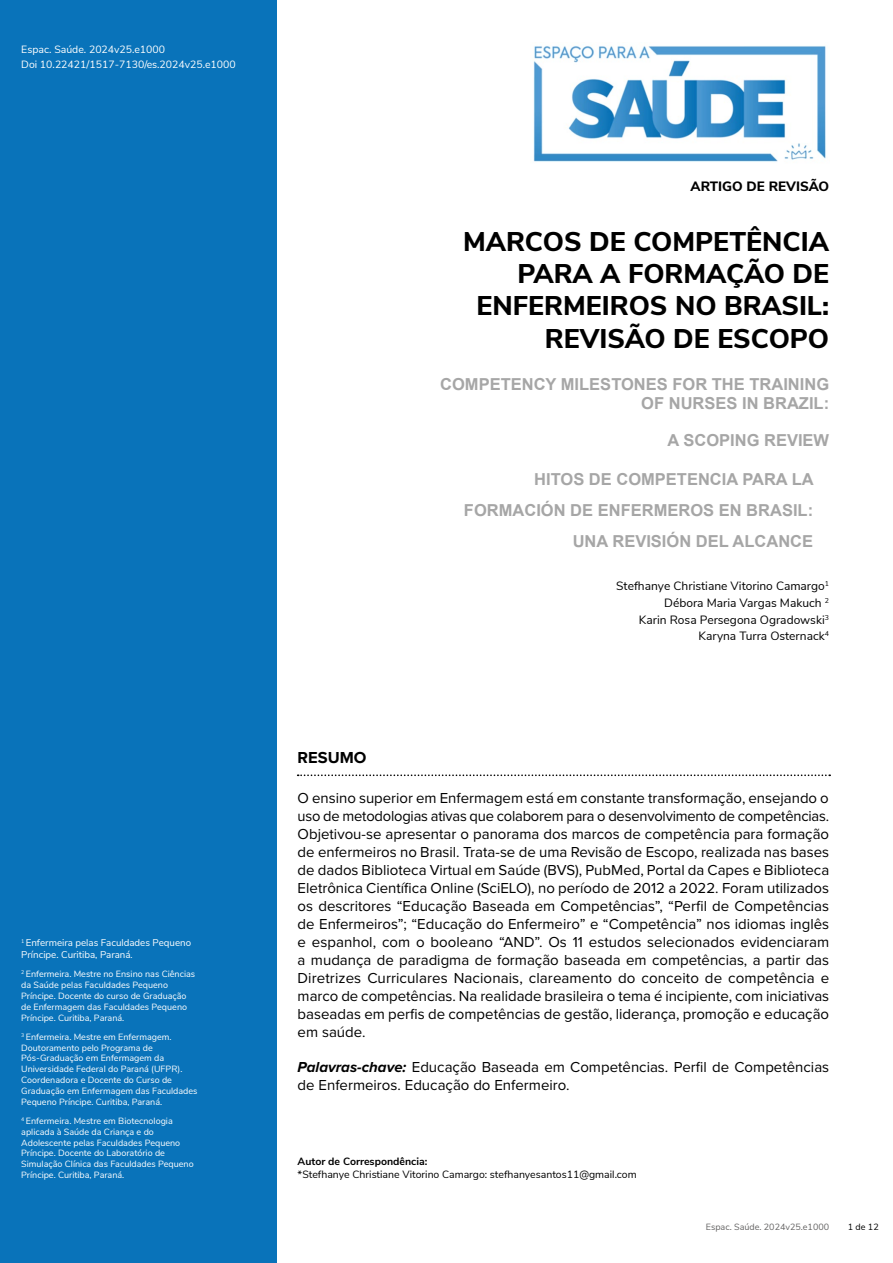
<style>
.page{position:relative;width:893px;height:1263px;background:#fff}
.page>*{position:absolute;margin:0;border:0;box-sizing:border-box;transform-origin:0 0}
.t1{font:800 27px/32.4px "Nunito Sans";color:#000;text-align:right}
.t2{font:700 16.5px/31.3px "Arial";color:#a6a6a6;text-align:right}
.t3{font:700 16.5px "Proxima Nova";color:#000}
.t4{font:15px/18px "Proxima Nova";color:#000;text-align:justify}
.t5{font:800 13.5px "Nunito Sans";color:#000}
.t6{font:12px/16.5px "Nunito Sans";color:#000;text-align:right}
.t7{font:10.5px/14.7px "Nunito Sans";color:#fff}
.t8{font:10.5px "Nunito Sans";color:#000}
.t9{font:700 10.5px "Nunito Sans";color:#000}
.t10{font:9.75px/11.7px "Nunito Sans";color:#fff}
.t11{font:9px/10.8px "Nunito Sans";color:#fff}
.t12{font:9px "Nunito Sans";color:#646363}
.t13{font:9px "Nunito Sans";color:#000}
.s1{font-size:9px}
.s2{font-weight:700;font-style:italic}
</style>
<div class="page">
<div style="left:0;top:0;width:276px;height:1263px;background:#0973ba"></div>
<img style="left:533px;top:46px;width:293px;height:116px">
<svg style="left:298px;top:774px;width:532px;height:2px"></svg>
<p class="t7" style="left:21px;top:41px;width:216px">Espac. Saúde. 2024v25.e1000<br>Doi 10.22421/1517-7130/es.2024v25.e1000</p>
<p class="t10" style="left:21px;top:936px;width:171px"><sup>1</sup> Enfermeira pelas Faculdades Pequeno<br>Príncipe. Curitiba, Paraná<span class="s1">.</span></p>
<p class="t11" style="left:21px;top:968px;width:175px"><sup>2</sup> Enfermeira. Mestre no Ensino nas Ciências da Saúde pelas Faculdades Pequeno Príncipe. Docente do curso de Graduação de Enfermagem das Faculdades Pequeno Príncipe. Curitiba, Paraná.</p>
<p class="t11" style="left:21px;top:1031px;width:178px"><sup>3</sup> Enfermeira. Mestre em Enfermagem.<br>Doutoramento pelo Programa de Pós-Graduação em Enfermagem da Universidade Federal do Paraná (UFPR).<br>Coordenadora e Docente do Curso de Graduação em Enfermagem das Faculdades Pequeno Príncipe. Curitiba, Paraná.</p>
<p class="t11" style="left:21px;top:1115px;width:174px"><sup>4</sup> Enfermeira. Mestre em Biotecnologia aplicada à Saúde da Criança e do Adolescente pelas Faculdades Pequeno Príncipe. Docente do Laboratório de Simulação Clínica das Faculdades Pequeno Príncipe. Curitiba, Paraná.</p>
<p class="t5" style="left:690px;top:177px;width:140px">ARTIGO DE REVISÃO</p>
<h1 class="t1" style="left:463px;top:223px;width:368px">MARCOS DE COMPETÊNCIA<br>PARA A FORMAÇÃO DE<br>ENFERMEIROS NO BRASIL:<br>REVISÃO DE ESCOPO</h1>
<p class="t2" style="left:440px;top:374px;width:391px;line-height:19.8px">COMPETENCY MILESTONES FOR THE TRAINING<br>OF NURSES IN BRAZIL:</p>
<p class="t2" style="left:667px;top:425px;width:163px">A SCOPING REVIEW</p>
<p class="t2" style="left:464px;top:463px;width:351px">HITOS DE COMPETENCIA PARA LA<br>FORMACIÓN DE ENFERMEROS EN BRASIL:<br>UNA REVISIÓN DEL ALCANCE</p>
<p class="t6" style="left:616px;top:577px;width:214px">Stefhanye Christiane Vitorino Camargo<sup>1<br></sup>Débora Maria Vargas Makuch <sup>2<br></sup>Karin Rosa Persegona Ogradowski<sup>3<br></sup>Karyna Turra Osternack<sup>4</sup></p>
<p class="t3" style="left:298px;top:745px;width:70px">RESUMO</p>
<p class="t4" style="left:298px;top:788px;width:533px">O ensino superior em Enfermagem está em constante transformação, ensejando o uso de metodologias ativas que colaborem para o desenvolvimento de competências.<br>Objetivou-se apresentar o panorama dos marcos de competência para formação de enfermeiros no Brasil. Trata-se de uma Revisão de Escopo, realizada nas bases de dados Biblioteca Virtual em Saúde (BVS), PubMed, Portal da Capes e Biblioteca Eletrônica Científica Online (SciELO), no período de 2012 a 2022. Foram utilizados os descritores “Educação Baseada em Competências”, “Perfil de Competências de Enfermeiros”; “Educação do Enfermeiro” e “Competência” nos idiomas inglês e espanhol, com o booleano “AND”. Os 11 estudos selecionados evidenciaram a mudança de paradigma de formação baseada em competências, a partir das Diretrizes Curriculares Nacionais, clareamento do conceito de competência e marco de competências. Na realidade brasileira o tema é incipiente, com iniciativas baseadas em perfis de competências de gestão, liderança, promoção e educação em saúde.</p>
<p class="t4" style="left:298px;top:1057px;width:533px"><span class="s2">Palavras-chave:</span> Educação Baseada em Competências. Perfil de Competências de Enfermeiros. Educação do Enfermeiro.</p>
<p class="t9" style="left:298px;top:1154px;width:131px">Autor de Correspondência:</p>
<p class="t8" style="left:298px;top:1166px;width:341px">*Stefhanye Christiane Vitorino Camargo: stefhanyesantos11@gmail.com</p>
<p class="t12" style="left:706px;top:1220px;width:125px">Espac. Saúde. 2024v25.e1000</p>
<p class="t13" style="left:848px;top:1220px;width:32px">1 de 12</p>
</div>
